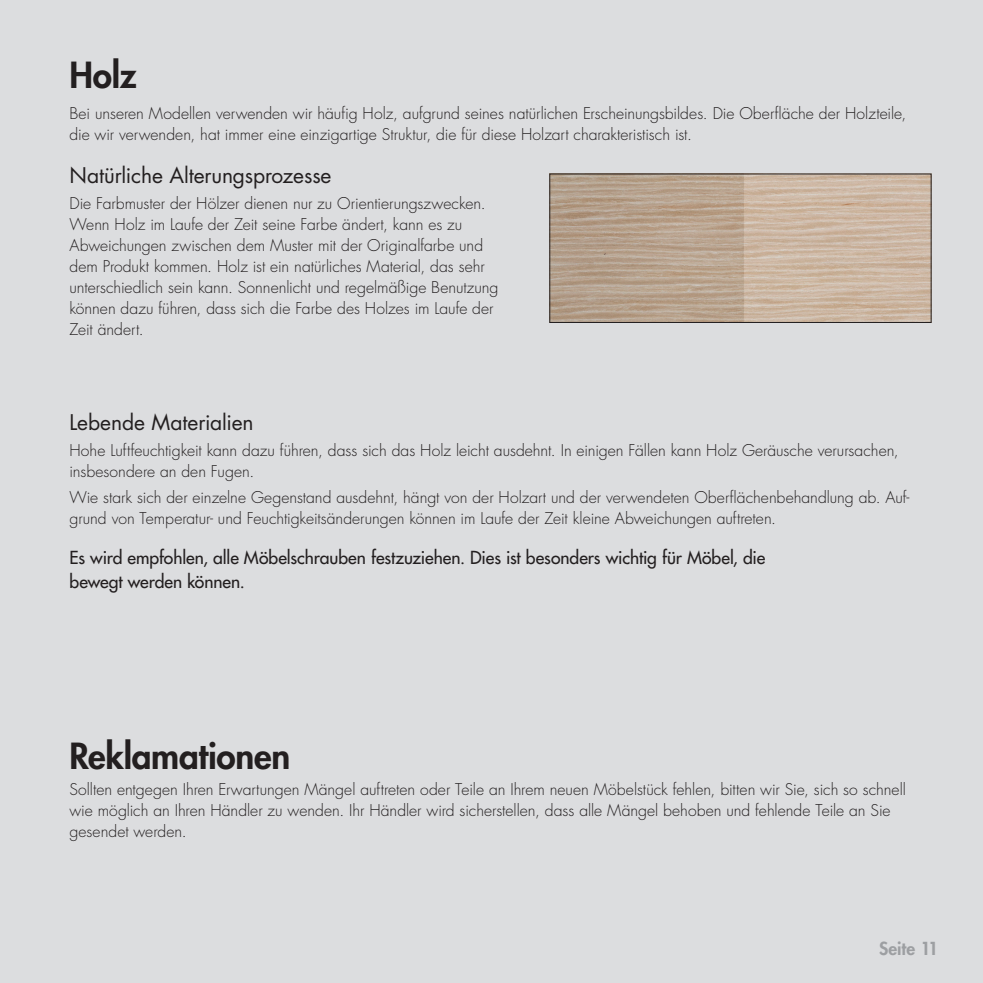
<style>
.page{position:relative;width:983px;height:983px;background:#fff}
.page>*{position:absolute;margin:0;border:0;box-sizing:border-box;transform-origin:0 0}
.Brød{font:800 35px "Futura Std";letter-spacing:-.005em;color:#231f20}
.Overskrift{font:800 35px "Futura Std";color:#231f20}
.Mellemrubrik{font:21px "Futura Std";letter-spacing:-.005em;color:#231f20}
.Fremhævet{font:500 17.5px/24.5px "Futura Std";letter-spacing:-.005em;color:#231f20}
.Pagina{font:800 17.5px "Futura Std";color:#9d9fa2}
.Brød-2{font:300 15.75px/21px "Futura Std";color:#231f20}
</style>
<div class="page">
<div style="left:0;top:0;width:982px;height:982px;background:#dcdddf"></div>
<img style="left:551px;top:176px;width:378px;height:144px">
<p class="Overskrift" style="left:69px;top:53px;width:69px">Holz</p>
<p class="Brød-2" style="left:69px;top:104px;width:838px">Bei unseren Modellen verwenden wir häufig Holz, aufgrund seines natürlichen Erscheinungsbildes. Die Oberfläche der Holzteile, die wir verwenden, hat immer eine einzigartige Struktur, die für diese Holzart charakteristisch ist.</p>
<p class="Mellemrubrik" style="left:69px;top:162px;width:263px">Natürliche Alterungsprozesse</p>
<p class="Brød-2" style="left:69px;top:193px;width:430px">Die Farbmuster der Hölzer dienen nur zu Orientierungszwecken.<br>Wenn Holz im Laufe der Zeit seine Farbe ändert, kann es zu Abweichungen zwischen dem Muster mit der Originalfarbe und dem Produkt kommen. Holz ist ein natürliches Material, das sehr unterschiedlich sein kann. Sonnenlicht und regelmäßige Benutzung können dazu führen, dass sich die Farbe des Holzes im Laufe der Zeit ändert.</p>
<p class="Mellemrubrik" style="left:69px;top:409px;width:185px">Lebende Materialien</p>
<p class="Brød-2" style="left:69px;top:440px;width:830px">Hohe Luftfeuchtigkeit kann dazu führen, dass sich das Holz leicht ausdehnt. In einigen Fällen kann Holz Geräusche verursachen, insbesondere an den Fugen.</p>
<p class="Brød-2" style="left:69px;top:487px;width:841px">Wie stark sich der einzelne Gegenstand ausdehnt, hängt von der Holzart und der verwendeten Oberflächenbehandlung ab. Auf&shy;grund von Temperatur- und Feuchtigkeitsänderungen können im Laufe der Zeit kleine Abweichungen auftreten.</p>
<p class="Fremhævet" style="left:69px;top:545px;width:697px">Es wird empfohlen, alle Möbelschrauben festzuziehen. Dies ist besonders wichtig für Möbel, die bewegt werden können.</p>
<p class="Brød" style="left:69px;top:733px;width:222px">Reklamationen</p>
<p class="Brød-2" style="left:69px;top:778px;width:837px">Sollten entgegen Ihren Erwartungen Mängel auftreten oder Teile an Ihrem neuen Möbelstück fehlen, bitten wir Sie, sich so schnell wie möglich an Ihren Händler zu wenden. Ihr Händler wird sicherstellen, dass alle Mängel behoben und fehlende Teile an Sie gesendet werden.</p>
<p class="Pagina" style="left:878px;top:937px;width:61px">Seite 11</p>
</div>
